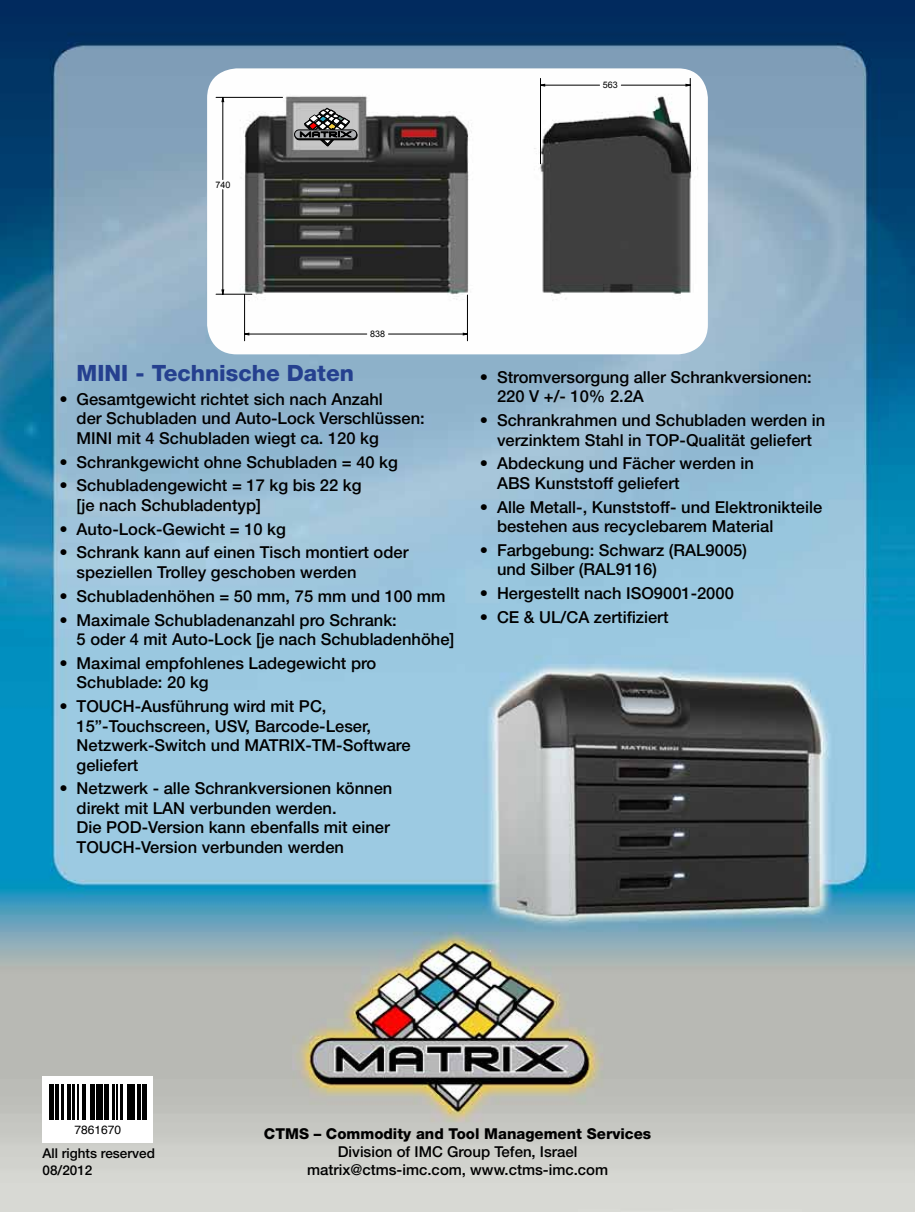
<style>
.page{position:relative;width:915px;height:1212px;background:#fff}
.page>*{position:absolute;margin:0;border:0;box-sizing:border-box;transform-origin:0 0}
.t1{font:800 22.5px "Helvetica Neue LT Std";color:#25408f}
.t2{font:500 16.5px/19.5px "Helvetica Neue LT Std";color:#000}
.t3{font:500 15px/18px "Helvetica Neue LT Std";color:#000;text-align:center}
.t4{font:800 15px "Helvetica Neue LT Std";color:#000}
.t5{font:500 13.5px/16.2px "Helvetica Neue LT Std";color:#000}
.t6{font:12px "Helvetica";color:#000}
.t7{font:9px "Arial";color:#000}
</style>
<div class="page">
<img style="left:0;top:0;width:914px;height:1212px">
<div style="left:43px;top:1076px;width:110px;height:67px;background:#fff"></div>
<svg style="left:49px;top:1084px;width:98px;height:36px"></svg>
<hr style="left:49px;top:1084px;width:2px;height:35px;background:#000">
<hr style="left:52px;top:1084px;width:1px;height:35px;background:#000">
<hr style="left:56px;top:1084px;width:3px;height:35px;background:#000">
<hr style="left:61px;top:1084px;width:2px;height:35px;background:#000">
<hr style="left:67px;top:1084px;width:2px;height:35px;background:#000">
<hr style="left:70px;top:1084px;width:1px;height:35px;background:#000">
<hr style="left:73px;top:1084px;width:2px;height:35px;background:#000">
<hr style="left:77px;top:1084px;width:1px;height:35px;background:#000">
<hr style="left:83px;top:1084px;width:1px;height:35px;background:#000">
<hr style="left:85px;top:1084px;width:1px;height:35px;background:#000">
<hr style="left:90px;top:1084px;width:1px;height:35px;background:#000">
<hr style="left:92px;top:1084px;width:2px;height:35px;background:#000">
<hr style="left:97px;top:1084px;width:1px;height:35px;background:#000">
<hr style="left:99px;top:1084px;width:4px;height:35px;background:#000">
<hr style="left:104px;top:1084px;width:3px;height:35px;background:#000">
<hr style="left:108px;top:1084px;width:1px;height:35px;background:#000">
<hr style="left:112px;top:1084px;width:3px;height:35px;background:#000">
<hr style="left:116px;top:1084px;width:2px;height:35px;background:#000">
<hr style="left:120px;top:1084px;width:3px;height:35px;background:#000">
<hr style="left:127px;top:1084px;width:2px;height:35px;background:#000">
<hr style="left:130px;top:1084px;width:1px;height:35px;background:#000">
<hr style="left:132px;top:1084px;width:2px;height:35px;background:#000">
<hr style="left:138px;top:1084px;width:3px;height:35px;background:#000">
<hr style="left:142px;top:1084px;width:1px;height:35px;background:#000">
<hr style="left:144px;top:1084px;width:2px;height:35px;background:#000">
<img style="left:207px;top:68px;width:500px;height:286px">
<svg style="left:215px;top:78px;width:475px;height:263px"></svg>
<svg style="left:222px;top:84px;width:468px;height:251px"></svg>
<div style="left:294px;top:131px;width:63px;height:9px;border:1px solid #000;border-radius:4px"></div>
<div style="left:294px;top:130px;width:62px;height:9px;background:#adafb2;border-radius:4px"></div>
<div style="left:294px;top:130px;width:63px;height:9px;border:1px solid #000;border-radius:4px"></div>
<svg style="left:299px;top:108px;width:55px;height:39px;background:#807e7d"></svg>
<p class="t7" style="left:215px;top:178px;width:16px">740</p>
<p class="t7" style="left:602px;top:79px;width:16px">563</p>
<p class="t7" style="left:370px;top:328px;width:16px">838</p>
<h1 class="t1" style="left:77px;top:360px;width:279px">MINI - Technische Daten</h1>
<p class="t2" style="left:77px;top:389px;width:349px;text-indent:-17px">• Gesamtgewicht richtet sich nach Anzahl<br>der Schubladen und Auto-Lock Verschlüssen:<br>MINI mit 4 Schubladen wiegt ca. 120 kg</p>
<p class="t2" style="left:60px;top:452px;width:340px">• Schrankgewicht ohne Schubladen = 40 kg</p>
<p class="t2" style="left:77px;top:476px;width:286px;text-indent:-17px">• Schubladengewicht = 17 kg bis 22 kg [je nach Schubladentyp]</p>
<p class="t2" style="left:60px;top:519px;width:228px">• Auto-Lock-Gewicht = 10 kg</p>
<p class="t2" style="left:77px;top:543px;width:333px;text-indent:-17px">• Schrank kann auf einen Tisch montiert oder speziellen Trolley geschoben werden</p>
<p class="t2" style="left:60px;top:586px;width:387px">• Schubladenhöhen = 50 mm, 75 mm und 100 mm</p>
<p class="t2" style="left:77px;top:610px;width:379px;text-indent:-17px">• Maximale Schubladenanzahl pro Schrank:<br>5 oder 4 mit Auto-Lock [je nach Schubladenhöhe]</p>
<p class="t2" style="left:77px;top:653px;width:301px;text-indent:-17px">• Maximal empfohlenes Ladegewicht pro<br>Schublade: 20 kg</p>
<p class="t2" style="left:77px;top:696px;width:335px;text-indent:-17px">• TOUCH-Ausführung wird mit PC,<br>15”-Touchscreen, USV, Barcode-Leser,<br>Netzwerk-Switch und MATRIX-TM-Software geliefert</p>
<p class="t2" style="left:77px;top:778px;width:317px;text-indent:-17px">• Netzwerk - alle Schrankversionen können direkt mit LAN verbunden werden.<br>Die POD-Version kann ebenfalls mit einer TOUCH-Version verbunden werden</p>
<p class="t2" style="left:497px;top:367px;width:316px;text-indent:-17px">• Stromversorgung aller Schrankversionen:<br>220 V +/- 10% 2.2A</p>
<p class="t2" style="left:480px;top:410px;width:346px;text-align:center">• Schrankrahmen und Schubladen werden in verzinktem Stahl in TOP-Qualität geliefert</p>
<p class="t2" style="left:497px;top:453px;width:258px;text-indent:-17px">• Abdeckung und Fächer werden in<br>ABS Kunststoff geliefert</p>
<p class="t2" style="left:497px;top:497px;width:326px;text-indent:-17px">• Alle Metall-, Kunststoff- und Elektronikteile bestehen aus recyclebarem Material</p>
<p class="t2" style="left:497px;top:540px;width:251px;text-indent:-17px">• Farbgebung: Schwarz (RAL9005) und Silber (RAL9116)</p>
<p class="t2" style="left:480px;top:583px;width:255px">• Hergestellt nach ISO9001-2000</p>
<p class="t2" style="left:480px;top:607px;width:190px">• CE &amp; UL/CA zertifiziert</p>
<p class="t6" style="left:74px;top:1121px;width:48px">7861670</p>
<p class="t5" style="left:43px;top:1145px;width:114px">All rights reserved<br>08/2012</p>
<p class="t4" style="left:264px;top:1124px;width:388px">CTMS – Commodity and Tool Management Services</p>
<p class="t3" style="left:307px;top:1142px;width:302px">Division of IMC Group Tefen, Israel matrix@ctms-imc.com, www.ctms-imc.com</p>
</div>
